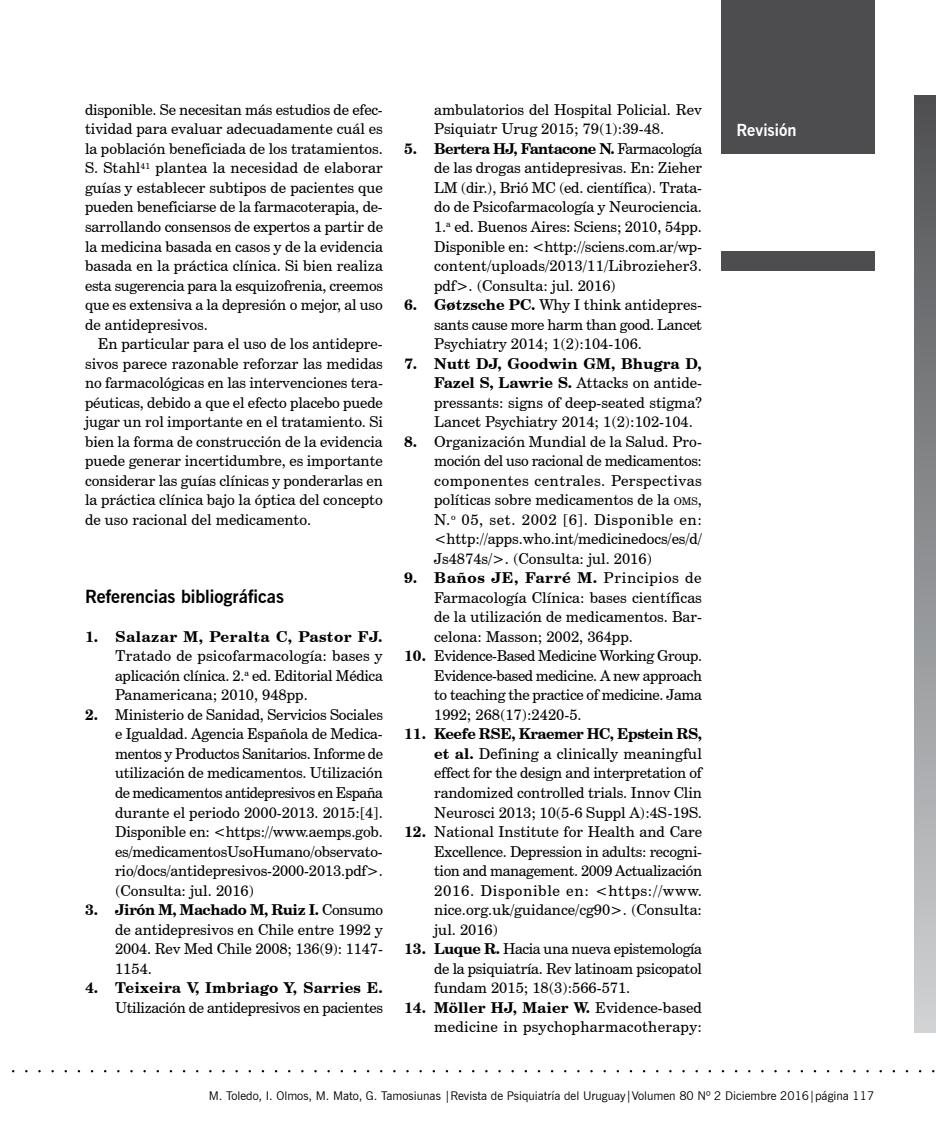
<style>
.page{position:relative;width:936px;height:1132px;background:#fff}
.page>*{position:absolute;margin:0;border:0;box-sizing:border-box;transform-origin:0 0}
.t1{font:700 18px "News Gothic BT";color:#000}
.t2{font:700 16.5px "News Gothic BT";color:#fff}
.t3{font:15px/19.5px "Century Schoolbook BT";color:#000;text-align:justify}
.t4{font:15px/19.5px "Century Schoolbook BT";letter-spacing:.02em;color:#000;text-align:right}
.t5{font:700 15px "Century Schoolbook BT";letter-spacing:.015em;color:#000}
.t6{font:15px "Century Schoolbook BT";letter-spacing:-.02em;color:#000}
.t7{font:12px "News Gothic BT";color:#000}
.s1{font-weight:700}
.s2{font-size:10.5px}
</style>
<div class="page">
<div style="left:721px;top:251px;width:153px;height:20px;background:#4d4d4f"></div>
<div style="left:914px;top:95px;width:21px;height:936px;background:linear-gradient(to bottom,#4f5053,#cfd2d4)"></div>
<div style="left:721px;top:0;width:153px;height:154px;background:#4d4d4f"></div>
<p class="t3" style="left:85px;top:100px;width:299px">disponible. Se necesitan más estudios de efec&shy;tividad para evaluar adecuadamente cuál es la población beneficiada de los tratamientos.<br>S. Stahl<sup>41</sup> plantea la necesidad de elaborar guías y establecer subtipos de pacientes que pueden beneficiarse de la farmacoterapia, de&shy;sarrollando consensos de expertos a partir de la medicina basada en casos y de la evidencia basada en la práctica clínica. Si bien realiza esta sugerencia para la esquizofrenia, creemos que es extensiva a la depresión o mejor, al uso de antidepresivos.</p>
<p class="t3" style="left:85px;top:334px;width:299px;text-indent:13px">En particular para el uso de los antidepre&shy;sivos parece razonable reforzar las medidas no farmacológicas en las intervenciones tera&shy;péuticas, debido a que el efecto placebo puede jugar un rol importante en el tratamiento. Si bien la forma de construcción de la evidencia puede generar incertidumbre, es importante considerar las guías clínicas y ponderarlas en la práctica clínica bajo la óptica del concepto de uso racional del medicamento.</p>
<p class="t1" style="left:85px;top:585px;width:200px">Referencias bibliográficas</p>
<p class="t5" style="left:85px;top:627px;width:299px">1. Salazar M, Peralta C, Pastor FJ.</p>
<p class="t3" style="left:115px;top:646px;width:269px">Tratado de psicofarmacología: bases y aplicación clínica. 2.<sup>a</sup> ed. Editorial Médica Panamericana; 2010, 948pp.</p>
<p class="t3" style="left:115px;top:704px;width:269px;text-indent:-30px"><span class="s1">2.</span> Ministerio de Sanidad, Servicios Sociales e Igualdad. Agencia Española de Medica&shy;mentos y Productos Sanitarios. Informe de utilización de medicamentos. Utilización de medicamentos antidepresivos en España durante el periodo 2000-2013. 2015:[4].<br>Disponible en: &lt;https://www.aemps.gob. es/medicamentosUsoHumano/observato&shy;rio/docs/antidepresivos-2000-2013.pdf&gt;. (Consulta: jul. 2016)</p>
<p class="t3" style="left:115px;top:899px;width:269px;text-indent:-30px"><span class="s1">3. Jirón M, Machado M, Ruiz I.</span> Consumo de antidepresivos en Chile entre 1992 y 2004. Rev Med Chile 2008; 136(9): 1147- 1154.</p>
<p class="t5" style="left:85px;top:978px;width:299px">4. Teixeira V, Imbriago Y, Sarries E.</p>
<p class="t6" style="left:115px;top:997px;width:269px">Utilización de antidepresivos en pacientes</p>
<p class="t3" style="left:434px;top:100px;width:269px">ambulatorios del Hospital Policial. Rev<br>Psiquiatr Urug 2015; 79(1):39-48.</p>
<p class="t3" style="left:434px;top:139px;width:269px;text-indent:-30px"><span class="s1">5. Bertera HJ, Fantacone N.</span> Farmacología de las drogas antidepresivas. En: Zieher LM (dir.), Brió MC (ed. científica). Trata&shy;do de Psicofarmacología y Neurociencia.<br>1.<sup>a</sup> ed. Buenos Aires: Sciens; 2010, 54pp.<br>Disponible en: &lt;http://sciens.com.ar/wp&shy;content/uploads/2013/11/Librozieher3. pdf&gt;. (Consulta: jul. 2016)</p>
<p class="t3" style="left:434px;top:295px;width:269px;text-indent:-30px"><span class="s1">6. Gøtzsche PC.</span> Why I think antidepres&shy;sants cause more harm than good. Lancet Psychiatry 2014; 1(2):104-106.</p>
<p class="t3" style="left:434px;top:353px;width:269px;text-indent:-30px"><span class="s1">7. Nutt DJ, Goodwin GM, Bhugra D, Fazel S, Lawrie S.</span> Attacks on antide&shy;pressants: signs of deep-seated stigma?<br>Lancet Psychiatry 2014; 1(2):102-104.</p>
<p class="t3" style="left:434px;top:431px;width:269px;text-indent:-30px"><span class="s1">8.</span> Organización Mundial de la Salud. Pro&shy;moción del uso racional de medicamentos: componentes centrales. Perspectivas políticas sobre medicamentos de la <span class="s2">OMS</span>, N.<sup>o</sup> 05, set. 2002 [6]. Disponible en: &lt;http://apps.who.int/medicinedocs/es/d/ Js4874s/&gt;. (Consulta: jul. 2016)</p>
<p class="t3" style="left:434px;top:568px;width:269px;text-indent:-30px"><span class="s1">9. Baños JE, Farré M.</span> Principios de Farmacología Clínica: bases científicas de la utilización de medicamentos. Bar&shy;celona: Masson; 2002, 364pp.</p>
<p class="t3" style="left:434px;top:646px;width:269px;text-indent:-30px"><span class="s1">10.</span> Evidence-Based Medicine Working Group.<br>Evidence-based medicine. A new approach to teaching the practice of medicine. Jama 1992; 268(17):2420-5.</p>
<p class="t3" style="left:434px;top:724px;width:269px;text-indent:-30px"><span class="s1">11. Keefe RSE, Kraemer HC, Epstein RS, et al.</span> Defining a clinically meaningful effect for the design and interpretation of randomized controlled trials. Innov Clin Neurosci 2013; 10(5-6 Suppl A):4S-19S.</p>
<p class="t3" style="left:434px;top:821px;width:269px;text-indent:-30px"><span class="s1">12.</span> National Institute for Health and Care Excellence. Depression in adults: recogni&shy;tion and management. 2009 Actualización 2016. Disponible en: &lt;https://www. nice.org.uk/guidance/cg90&gt;. (Consulta: jul. 2016)</p>
<p class="t3" style="left:434px;top:938px;width:269px;text-indent:-30px"><span class="s1">13. Luque R.</span> Hacia una nueva epistemología de la psiquiatría. Rev latinoam psicopatol fundam 2015; 18(3):566-571.</p>
<p class="t4" style="left:404px;top:997px;width:299px"><span class="s1">14. Möller HJ, Maier W.</span> Evidence-based medicine in psychopharmacotherapy:</p>
<p class="t2" style="left:736px;top:120px;width:61px">Revisión</p>
<p class="t7" style="left:209px;top:1087px;width:667px">M. Toledo, I. Olmos, M. Mato, G. Tamosiunas |Revista de Psiquiatría del Uruguay|Volumen 80 Nº 2 Diciembre 2016|página 117</p>
</div>
